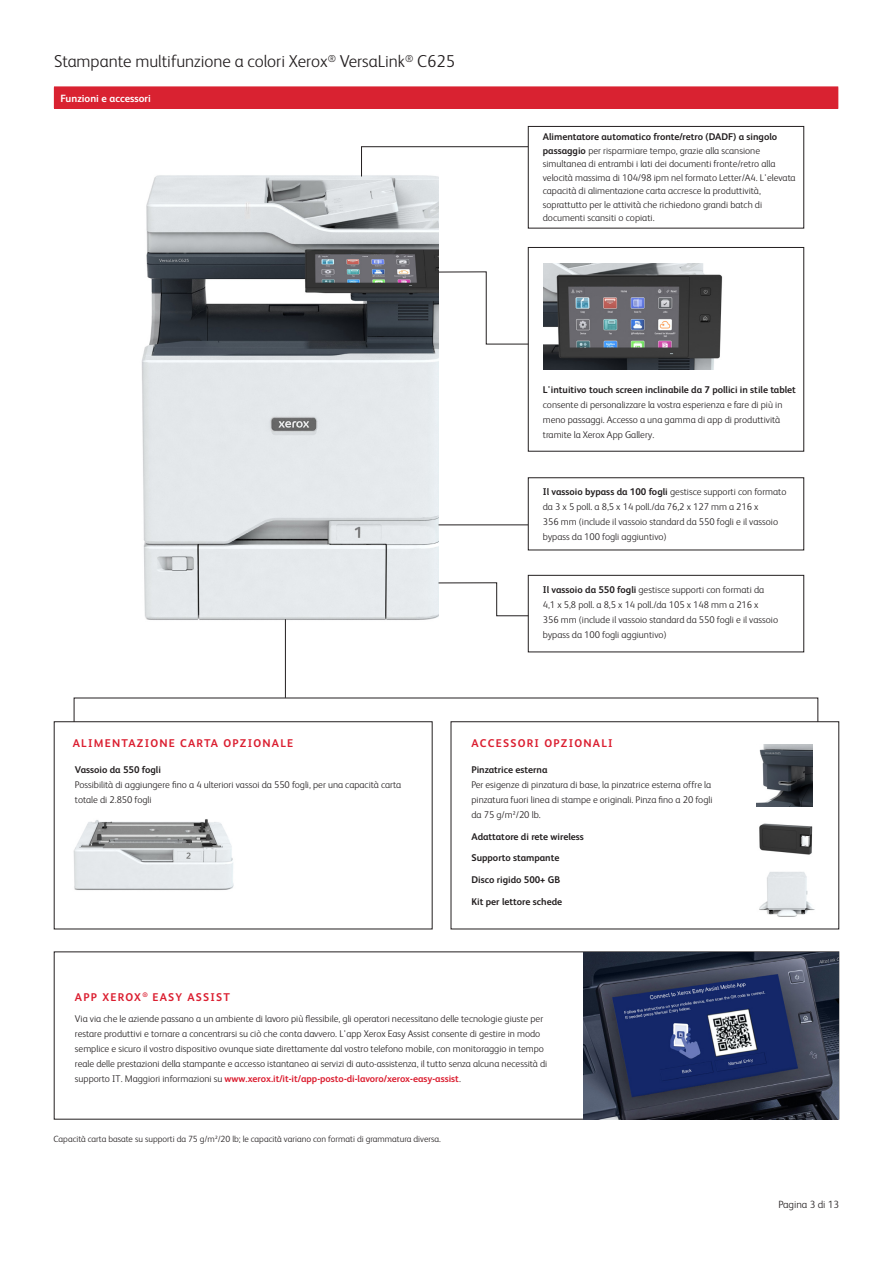
<style>
.page{position:relative;width:893px;height:1263px;background:#fff}
.page>*{position:absolute;margin:0;border:0;box-sizing:border-box;transform-origin:0 0}
.t1{font:300 17.25px "Xerox Sans";color:#231f20}
.Body_Subhead_8_5_12_5_130{font:700 11.25px "Xerox Sans";letter-spacing:.11em;color:#db1e30}
.t2{font:700 10.5px "Xerox Sans";color:#fff}
.t3{font:300 10.5px "Xerox Sans";color:#231f20}
.Body_Text_7_10{font:300 9.75px/15px "Xerox Sans";color:#231f20}
.Body_Text_7_10-2{font:700 9.75px "Xerox Sans";color:#231f20}
.Body_Text_7_10-3{font:300 9px "Xerox Sans";color:#231f20}
.s1{font-weight:700}
.s2{font-weight:700;color:#db1e30}
</style>
<div class="page">
<div style="left:54px;top:87px;width:784px;height:21px;background:#d92231"></div>
<hr style="left:54px;top:108px;width:784px;height:1px;background:#d92231">
<svg style="left:54px;top:951px;width:785px;height:168px"></svg>
<svg style="left:528px;top:247px;width:276px;height:205px"></svg>
<svg style="left:528px;top:477px;width:276px;height:73px"></svg>
<svg style="left:451px;top:721px;width:388px;height:208px"></svg>
<svg style="left:54px;top:721px;width:379px;height:208px"></svg>
<img style="left:141px;top:175px;width:298px;height:452px">
<svg style="left:438px;top:271px;width:91px;height:73px"></svg>
<svg style="left:438px;top:575px;width:366px;height:77px"></svg>
<div style="left:74px;top:698px;width:744px;height:24px;border:1px solid #231f20"></div>
<img style="left:584px;top:952px;width:255px;height:167px">
<hr style="left:285px;top:619px;width:1px;height:79px;background:#231f20">
<svg style="left:361px;top:126px;width:443px;height:102px"></svg>
<img style="left:756px;top:744px;width:56px;height:63px">
<img style="left:69px;top:806px;width:168px;height:104px">
<img style="left:543px;top:263px;width:194px;height:107px">
<img style="left:745px;top:812px;width:77px;height:57px">
<hr style="left:439px;top:525px;width:89px;height:1px;background:#231f20">
<img style="left:756px;top:867px;width:62px;height:56px">
<p class="t1" style="left:54px;top:50px;width:403px">Stampante multifunzione a colori Xerox<sup>®</sup> VersaLink<sup>®</sup> C625</p>
<p class="t2" style="left:60px;top:91px;width:92px">Funzioni e accessori</p>
<p class="Body_Text_7_10" style="left:543px;top:130px;width:254px;line-height:13.5px"><span class="s1">Alimentatore automatico fronte/retro (DADF) a singolo passaggio</span> per risparmiare tempo, grazie alla scansione simultanea di entrambi i lati dei documenti fronte/retro alla velocità massima di 104/98 ipm nel formato Letter/A4. L'elevata capacità di alimentazione carta accresce la produttività, soprattutto per le attività che richiedono grandi batch di documenti scansiti o copiati.</p>
<p class="Body_Text_7_10" style="left:543px;top:382px;width:255px"><span class="s1">L'intuitivo touch screen inclinabile da 7 pollici in stile tablet </span>consente di personalizzare la vostra esperienza e fare di più in meno passaggi. Accesso a una gamma di app di produttività tramite la Xerox App Gallery.</p>
<p class="Body_Text_7_10" style="left:543px;top:484px;width:245px"><span class="s1">Il vassoio bypass da 100 fogli</span> gestisce supporti con formato da 3 x 5 poll. a 8,5 x 14 poll./da 76,2 x 127 mm a 216 x<br>356 mm (include il vassoio standard da 550 fogli e il vassoio bypass da 100 fogli aggiuntivo)</p>
<p class="Body_Text_7_10" style="left:543px;top:581px;width:237px"><span class="s1">Il vassoio da 550 fogli</span> gestisce supporti con formati da 4,1 x 5,8 poll. a 8,5 x 14 poll./da 105 x 148 mm a 216 x<br>356 mm (include il vassoio standard da 550 fogli e il vassoio bypass da 100 fogli aggiuntivo)</p>
<p class="Body_Subhead_8_5_12_5_130" style="left:73px;top:736px;width:222px">ALIMENTAZIONE CARTA OPZIONALE</p>
<p class="Body_Subhead_8_5_12_5_130" style="left:471px;top:736px;width:143px">ACCESSORI OPZIONALI</p>
<p class="Body_Text_7_10-2" style="left:75px;top:763px;width:87px">Vassoio da 550 fogli</p>
<p class="Body_Text_7_10" style="left:75px;top:777px;width:328px">Possibilità di aggiungere fino a 4 ulteriori vassoi da 550 fogli, per una capacità carta totale di 2.850 fogli</p>
<p class="Body_Text_7_10-2" style="left:471px;top:763px;width:78px">Pinzatrice esterna</p>
<p class="Body_Text_7_10" style="left:471px;top:777px;width:243px">Per esigenze di pinzatura di base, la pinzatrice esterna offre la pinzatura fuori linea di stampe e originali. Pinza fino a 20 fogli da 75 g/m²/20 lb.</p>
<p class="Body_Text_7_10-2" style="left:471px;top:830px;width:114px">Adattatore di rete wireless</p>
<p class="Body_Text_7_10-2" style="left:471px;top:851px;width:89px">Supporto stampante</p>
<p class="Body_Text_7_10-2" style="left:471px;top:873px;width:90px">Disco rigido 500+ GB</p>
<p class="Body_Text_7_10-2" style="left:471px;top:895px;width:92px">Kit per lettore schede</p>
<p class="Body_Subhead_8_5_12_5_130" style="left:75px;top:989px;width:157px">APP XEROX<sup>®</sup> EASY ASSIST</p>
<p class="Body_Text_7_10" style="left:75px;top:1011px;width:474px">Via via che le aziende passano a un ambiente di lavoro più flessibile, gli operatori necessitano delle tecnologie giuste per restare produttivi e tornare a concentrarsi su ciò che conta davvero. L'app Xerox Easy Assist consente di gestire in modo semplice e sicuro il vostro dispositivo ovunque siate direttamente dal vostro telefono mobile, con monitoraggio in tempo reale delle prestazioni della stampante e accesso istantaneo ai servizi di auto-assistenza, il tutto senza alcuna necessità di supporto IT. Maggiori informazioni su <span class="s2">www.xerox.it/it-it/app-posto-di-lavoro/xerox-easy-assist</span>.</p>
<p class="Body_Text_7_10-3" style="left:54px;top:1132px;width:389px">Capacità carta basate su supporti da 75 g/m²/20 lb; le capacità variano con formati di grammatura diversa.</p>
<p class="t3" style="left:778px;top:1198px;width:62px">Pagina 3 di 13</p>
</div>
